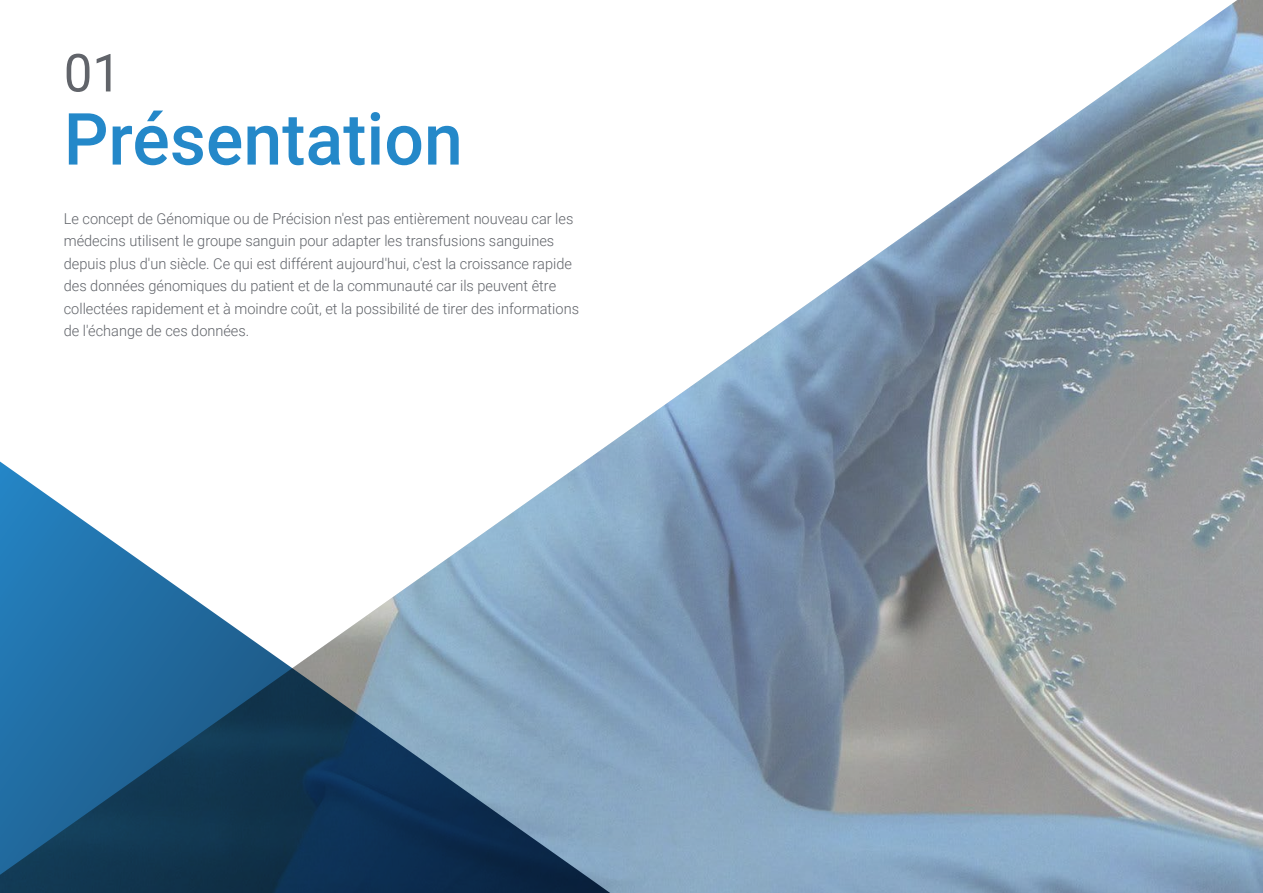
<style>
.page{position:relative;width:1263px;height:893px;background:#fff}
.page>*{position:absolute;margin:0;border:0;box-sizing:border-box;transform-origin:0 0}
.t1{font:500 72px "Roboto";color:#2488c9}
.t2{font:52.5px "Roboto";color:#61646a}
.t3{font:300 15px/22.5px "Roboto";color:#61646a}
</style>
<div class="page">
<img style="left:607px;top:0;width:656px;height:893px">
<svg style="left:0;top:446px;width:640px;height:447px"></svg>
<h2 class="t2" style="left:64px;top:36px;width:59px">01</h2>
<h1 class="t1" style="left:64px;top:89px;width:401px">Présentation</h1>
<p class="t3" style="left:64px;top:207px;width:517px">Le concept de Génomique ou de Précision n'est pas entièrement nouveau car les médecins utilisent le groupe sanguin pour adapter les transfusions sanguines depuis plus d'un siècle. Ce qui est différent aujourd'hui, c'est la croissance rapide des données génomiques du patient et de la communauté car ils peuvent être collectées rapidement et à moindre coût, et la possibilité de tirer des informations de l'échange de ces données.</p>
</div>
